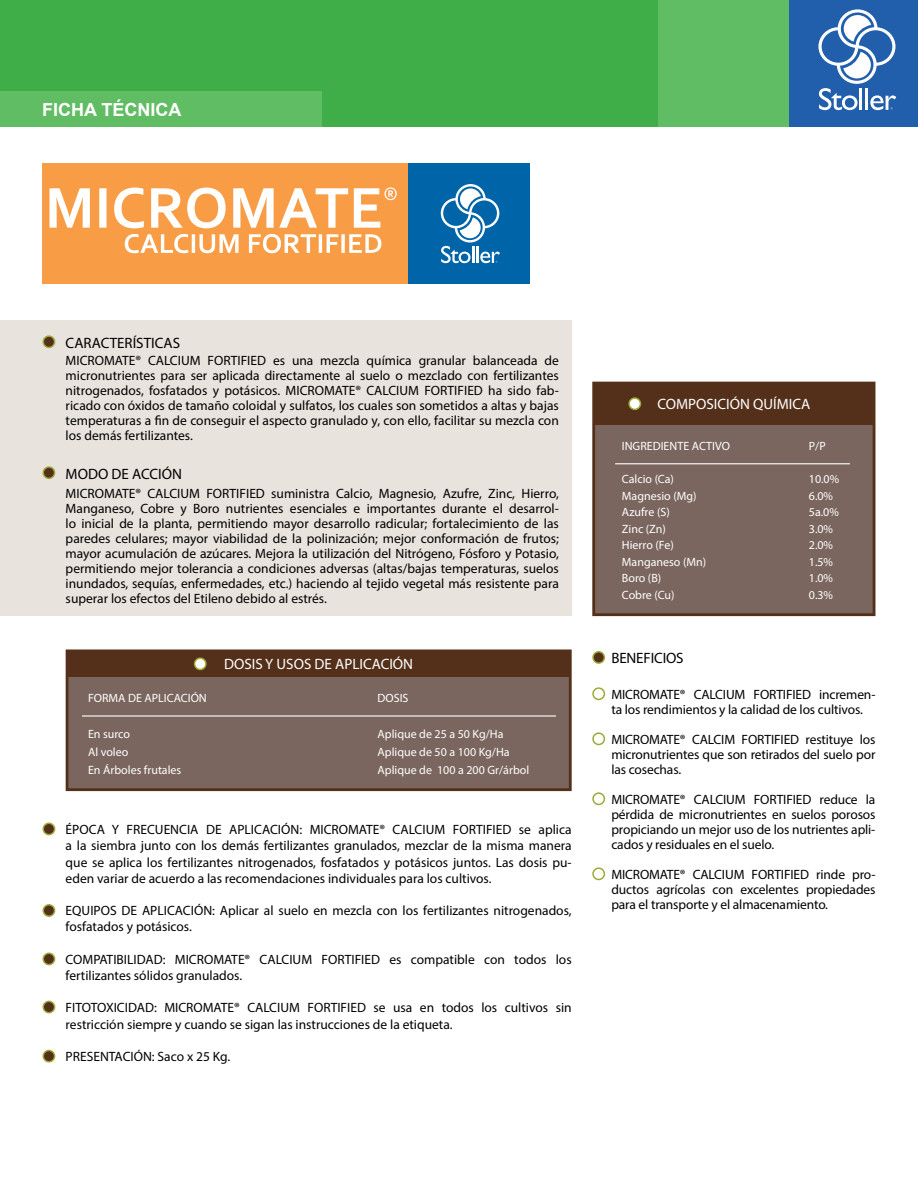
<style>
.page{position:relative;width:918px;height:1188px;background:#fff}
.page>*{position:absolute;margin:0;border:0;box-sizing:border-box;transform-origin:0 0}
.t1{font:700 18px "Arial";color:#fff}
.t2{font:15px "Myriad Pro";color:#fff}
.t3{font:15px "Myriad Pro";color:#000}
.t4{font:13.5px/15px "Myriad Pro";color:#000;text-align:justify}
.t5{font:12px/16.5px "Myriad Pro";color:#fff}
</style>
<div class="page">
<div style="left:0;top:320px;width:572px;height:296px;background:#e9e3de"></div>
<div style="left:67px;top:651px;width:503px;height:139px;background:#7a665e"></div>
<div style="left:67px;top:651px;width:503px;height:26px;background:#54301a"></div>
<div style="left:66px;top:649px;width:506px;height:142px;border:3px solid #54301a"></div>
<div style="left:43px;top:336px;width:12px;height:11px;background:#54301a;border-radius:50%"></div>
<div style="left:43px;top:335px;width:12px;height:13px;border:2px solid #9caa3a;border-radius:50%"></div>
<div style="left:43px;top:467px;width:12px;height:11px;background:#54301a;border-radius:50%"></div>
<div style="left:43px;top:466px;width:12px;height:13px;border:2px solid #9caa3a;border-radius:50%"></div>
<div style="left:43px;top:823px;width:12px;height:12px;background:#54301a;border-radius:50%"></div>
<div style="left:43px;top:823px;width:12px;height:12px;border:2px solid #9caa3a;border-radius:50%"></div>
<div style="left:43px;top:905px;width:12px;height:11px;background:#54301a;border-radius:50%"></div>
<div style="left:43px;top:904px;width:12px;height:13px;border:2px solid #9caa3a;border-radius:50%"></div>
<div style="left:43px;top:953px;width:12px;height:12px;background:#54301a;border-radius:50%"></div>
<div style="left:43px;top:953px;width:12px;height:12px;border:2px solid #9caa3a;border-radius:50%"></div>
<div style="left:43px;top:1001px;width:12px;height:12px;background:#54301a;border-radius:50%"></div>
<div style="left:43px;top:1001px;width:12px;height:12px;border:2px solid #9caa3a;border-radius:50%"></div>
<div style="left:43px;top:1050px;width:12px;height:12px;background:#54301a;border-radius:50%"></div>
<div style="left:43px;top:1050px;width:12px;height:13px;border:2px solid #9caa3a;border-radius:50%"></div>
<div style="left:593px;top:652px;width:11px;height:11px;background:#54301a;border-radius:50%"></div>
<div style="left:592px;top:651px;width:13px;height:13px;border:2px solid #9caa3a;border-radius:50%"></div>
<div style="left:592px;top:687px;width:13px;height:13px;border:2px solid #9caa3a;border-radius:50%"></div>
<div style="left:592px;top:732px;width:13px;height:13px;border:2px solid #9caa3a;border-radius:50%"></div>
<div style="left:592px;top:792px;width:13px;height:13px;border:2px solid #9caa3a;border-radius:50%"></div>
<div style="left:592px;top:867px;width:13px;height:13px;border:2px solid #9caa3a;border-radius:50%"></div>
<div style="left:594px;top:383px;width:280px;height:232px;background:#7a665e"></div>
<div style="left:595px;top:384px;width:279px;height:40px;background:#54301a"></div>
<div style="left:592px;top:382px;width:283px;height:234px;border:3px solid #54301a"></div>
<div style="left:629px;top:398px;width:11px;height:11px;background:#fff;border-radius:50%"></div>
<div style="left:628px;top:397px;width:13px;height:13px;border:2px solid #9caa3a;border-radius:50%"></div>
<hr style="left:615px;top:463px;width:235px;height:1px;background:#fff">
<hr style="left:82px;top:715px;width:474px;height:2px;background:#fff">
<div style="left:195px;top:658px;width:11px;height:12px;background:#fff;border-radius:50%"></div>
<div style="left:194px;top:657px;width:13px;height:13px;border:2px solid #9caa3a;border-radius:50%"></div>
<div style="left:0;top:0;width:659px;height:127px;background:#3fae49"></div>
<div style="left:788px;top:0;width:130px;height:127px;background:#215eac"></div>
<svg style="left:818px;top:9px;width:78px;height:101px"></svg>
<div style="left:658px;top:0;width:131px;height:127px;background:#61bd64"></div>
<div style="left:0;top:92px;width:321px;height:35px;background:#61bd64"></div>
<div style="left:42px;top:163px;width:485px;height:120px;background:#f89c45"></div>
<div style="left:409px;top:163px;width:121px;height:120px;background:#0064a8"></div>
<svg style="left:441px;top:184px;width:59px;height:79px"></svg>
<svg style="left:49px;top:187px;width:348px;height:41px"></svg>
<svg style="left:125px;top:234px;width:256px;height:19px"></svg>
<h1 class="t1" style="left:42px;top:97px;width:141px">FICHA TÉCNICA</h1>
<p class="t3" style="left:66px;top:333px;width:116px">CARACTERÍSTICAS</p>
<p class="t4" style="left:66px;top:353px;width:495px">MICROMATE® CALCIUM FORTIFIED es una mezcla química granular balanceada de micronutrientes para ser aplicada directamente al suelo o mezclado con fertilizantes nitrogenados, fosfatados y potásicos. MICROMATE® CALCIUM FORTIFIED ha sido fab&shy;ricado con óxidos de tamaño coloidal y sulfatos, los cuales son sometidos a altas y bajas temperaturas a fin de conseguir el aspecto granulado y, con ello, facilitar su mezcla con los demás fertilizantes.</p>
<p class="t3" style="left:66px;top:465px;width:118px">MODO DE ACCIÓN</p>
<p class="t4" style="left:66px;top:485px;width:495px">MICROMATE® CALCIUM FORTIFIED suministra Calcio, Magnesio, Azufre, Zinc, Hierro, Manganeso, Cobre y Boro nutrientes esenciales e importantes durante el desarrol&shy;lo inicial de la planta, permitiendo mayor desarrollo radicular; fortalecimiento de las paredes celulares; mayor viabilidad de la polinización; mejor conformación de frutos; mayor acumulación de azúcares. Mejora la utilización del Nitrógeno, Fósforo y Potasio, permitiendo mejor tolerancia a condiciones adversas (altas/bajas temperaturas, suelos inundados, sequías, enfermedades, etc.) haciendo al tejido vegetal más resistente para superar los efectos del Etileno debido al estrés.</p>
<p class="t2" style="left:657px;top:395px;width:154px">COMPOSICIÓN QUÍMICA</p>
<p class="t5" style="left:622px;top:438px;width:110px">INGREDIENTE ACTIVO</p>
<p class="t5" style="left:622px;top:471px;width:86px">Calcio (Ca)<br>Magnesio (Mg)<br>Azufre (S)<br>Zinc (Zn)<br>Hierro (Fe)<br>Manganeso (Mn)<br>Boro (B)<br>Cobre (Cu)</p>
<p class="t5" style="left:809px;top:438px;width:18px">P/P</p>
<p class="t5" style="left:809px;top:471px;width:32px">10.0%<br>6.0%<br>5a.0%<br>3.0%<br>2.0%<br>1.5%<br>1.0%<br>0.3%</p>
<p class="t2" style="left:224px;top:654px;width:191px">DOSIS Y USOS DE APLICACIÓN</p>
<p class="t3" style="left:611px;top:648px;width:74px">BENEFICIOS</p>
<p class="t4" style="left:611px;top:686px;width:266px">MICROMATE® CALCIUM FORTIFIED incremen&shy;ta los rendimientos y la calidad de los cultivos.</p>
<p class="t4" style="left:611px;top:731px;width:266px">MICROMATE® CALCIM FORTIFIED restituye los micronutrientes que son retirados del suelo por las cosechas.</p>
<p class="t4" style="left:611px;top:791px;width:266px">MICROMATE® CALCIUM FORTIFIED reduce la pérdida de micronutrientes en suelos porosos propiciando un mejor uso de los nutrientes apli&shy;cados y residuales en el suelo.</p>
<p class="t4" style="left:611px;top:866px;width:266px">MICROMATE® CALCIUM FORTIFIED rinde pro&shy;ductos agrícolas con excelentes propiedades para el transporte y el almacenamiento.</p>
<p class="t5" style="left:88px;top:690px;width:120px">FORMA DE APLICACIÓN</p>
<p class="t5" style="left:88px;top:725px;width:95px;line-height:18px">En surco<br>Al voleo<br>En Árboles frutales</p>
<p class="t5" style="left:378px;top:690px;width:32px">DOSIS</p>
<p class="t5" style="left:378px;top:725px;width:153px;line-height:18px">Aplique de 25 a 50 Kg/Ha<br>Aplique de 50 a 100 Kg/Ha<br>Aplique de 100 a 200 Gr/árbol</p>
<p class="t4" style="left:66px;top:821px;width:508px;line-height:16.2px">ÉPOCA Y FRECUENCIA DE APLICACIÓN: MICROMATE® CALCIUM FORTIFIED se aplica a la siembra junto con los demás fertilizantes granulados, mezclar de la misma manera que se aplica los fertilizantes nitrogenados, fosfatados y potásicos juntos. Las dosis pu&shy;eden variar de acuerdo a las recomendaciones individuales para los cultivos.</p>
<p class="t4" style="left:66px;top:902px;width:508px;line-height:16.2px">EQUIPOS DE APLICACIÓN: Aplicar al suelo en mezcla con los fertilizantes nitrogenados, fosfatados y potásicos.</p>
<p class="t4" style="left:66px;top:951px;width:508px;line-height:16.2px">COMPATIBILIDAD: MICROMATE® CALCIUM FORTIFIED es compatible con todos los fertilizantes sólidos granulados.</p>
<p class="t4" style="left:66px;top:999px;width:508px;line-height:16.2px">FITOTOXICIDAD: MICROMATE® CALCIUM FORTIFIED se usa en todos los cultivos sin restricción siempre y cuando se sigan las instrucciones de la etiqueta.</p>
<p class="t4" style="left:66px;top:1049px;width:166px">PRESENTACIÓN: Saco x 25 Kg.</p>
</div>
